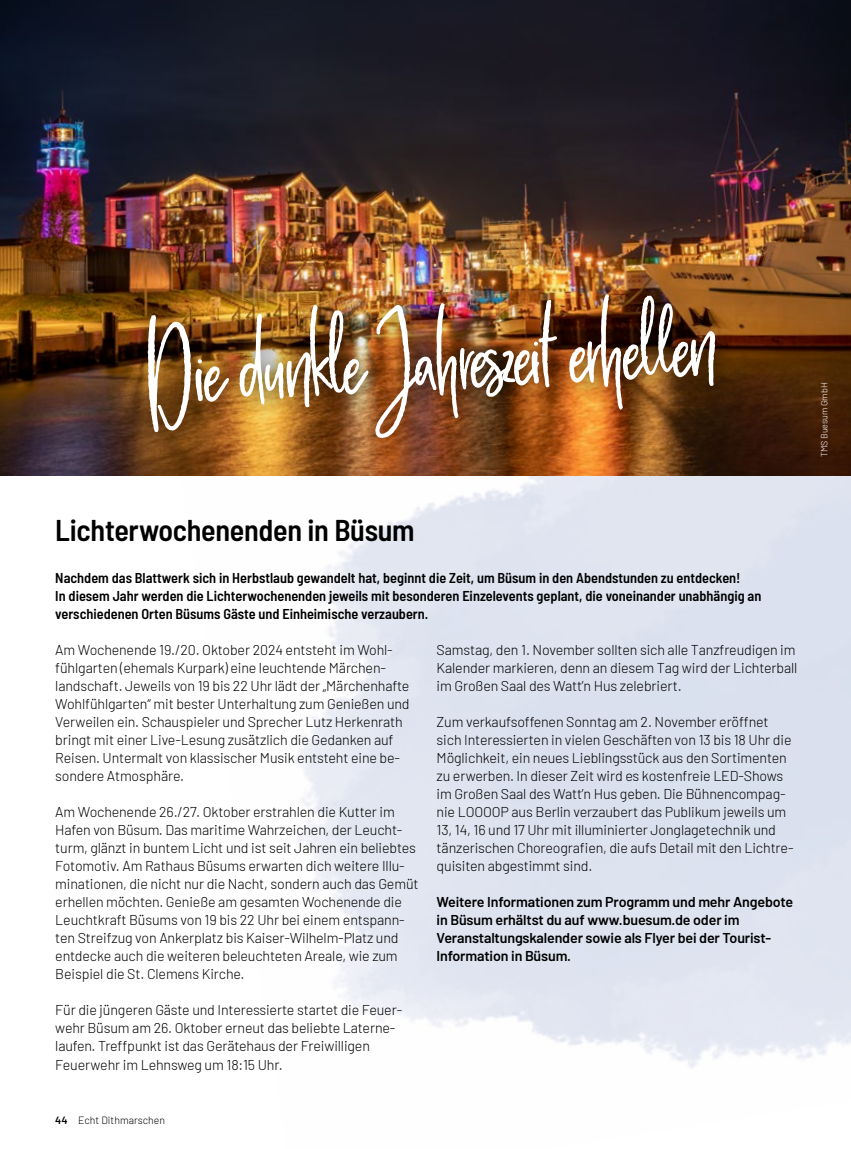
<style>
.page{position:relative;width:851px;height:1149px;background:#fff}
.page>*{position:absolute;margin:0;border:0;box-sizing:border-box;transform-origin:0 0}
.t1{font:150px "Milano Sky";color:#fff}
.t2{font:600 semi-condensed 30px "Barlow";letter-spacing:-.01em;color:#000}
.t3{font:300 14.25px/18px "Barlow";letter-spacing:-.01em;color:#000}
.t4{font:600 semi-condensed 14.25px/18px "Barlow";color:#000}
.t5{font:600 14.25px/18px "Barlow";letter-spacing:-.01em;color:#000}
.t6{font:300 10.5px "Barlow";color:#000}
.t7{font:300 9px "Barlow";letter-spacing:-.01em;color:#fff}
.s1{font-weight:600}
</style>
<div class="page">
<img style="left:175px;top:475px;width:675px;height:593px">
<img style="left:0;top:0;width:850px;height:475px">
<div style="left:124px;top:273px;width:614px;height:187px;background:#000;opacity:.75"></div>
<h1 class="t1" style="left:137px;top:290px;width:577px;rotate:-3deg">Die dunkle Jahreszeit erhellen</h1>
<p class="t7" style="left:817px;top:457px;width:76px;rotate:-90deg">TMS Buesum GmbH</p>
<h2 class="t2" style="left:55px;top:508px;width:361px">Lichterwochenenden in Büsum</h2>
<p class="t4" style="left:55px;top:568px;width:707px">Nachdem das Blattwerk sich in Herbstlaub gewandelt hat, beginnt die Zeit, um Büsum in den Abendstunden zu entdecken!<br>In diesem Jahr werden die Lichterwochenenden jeweils mit besonderen Einzelevents geplant, die voneinander unabhängig an verschiedenen Orten Büsums Gäste und Einheimische verzaubern.</p>
<p class="t3" style="left:55px;top:639px;width:356px">Am Wochenende 19./20. Oktober 2024 entsteht im Wohl&shy;fühlgarten (ehemals Kurpark) eine leuchtende Märchen&shy;landschaft. Jeweils von 19 bis 22 Uhr lädt der „Märchenhafte Wohlfühlgarten“ mit bester Unterhaltung zum Genießen und Verweilen ein. Schauspieler und Sprecher Lutz Herkenrath bringt mit einer Live-Lesung zusätzlich die Gedanken auf Reisen. Untermalt von klassischer Musik entsteht eine be&shy;sondere Atmosphäre.</p>
<p class="t3" style="left:55px;top:801px;width:365px">Am Wochenende 26./27. Oktober erstrahlen die Kutter im Hafen von Büsum. Das maritime Wahrzeichen, der Leucht&shy;turm, glänzt in buntem Licht und ist seit Jahren ein beliebtes Fotomotiv. Am Rathaus Büsums erwarten dich weitere Illu&shy;minationen, die nicht nur die Nacht, sondern auch das Gemüt erhellen möchten. Genieße am gesamten Wochenende die Leuchtkraft Büsums von 19 bis 22 Uhr bei einem entspann&shy;ten Streifzug von Ankerplatz bis Kaiser-Wilhelm-Platz und entdecke auch die weiteren beleuchteten Areale, wie zum Beispiel die St. Clemens Kirche.</p>
<p class="t3" style="left:55px;top:999px;width:348px">Für die jüngeren Gäste und Interessierte startet die Feuer&shy;wehr Büsum am 26. Oktober erneut das beliebte Laterne&shy;laufen. Treffpunkt ist das Gerätehaus der Freiwilligen Feuerwehr im Lehnsweg um 18:15 Uhr.</p>
<p class="t6" style="left:55px;top:1111px;width:111px"><span class="s1">44</span> Echt Dithmarschen</p>
<p class="t3" style="left:436px;top:639px;width:362px">Samstag, den 1. November sollten sich alle Tanzfreudigen im<br>Kalender markieren, denn an diesem Tag wird der Lichterball im Großen Saal des Watt’n Hus zelebriert.</p>
<p class="t3" style="left:436px;top:711px;width:358px">Zum verkaufsoffenen Sonntag am 2. November eröffnet sich Interessierten in vielen Geschäften von 13 bis 18 Uhr die Möglichkeit, ein neues Lieblingsstück aus den Sortimenten zu erwerben. In dieser Zeit wird es kostenfreie LED-Shows im Großen Saal des Watt’n Hus geben. Die Bühnencompag&shy;nie LOOOOP aus Berlin verzaubert das Publikum jeweils um 13, 14, 16 und 17 Uhr mit illuminierter Jonglagetechnik und tänzerischen Choreografien, die aufs Detail mit den Lichtre&shy;quisiten abgestimmt sind.</p>
<p class="t5" style="left:436px;top:891px;width:358px">Weitere Informationen zum Programm und mehr Angebote in Büsum erhältst du auf www.buesum.de oder im Veranstaltungskalender sowie als Flyer bei der Tourist-Information in Büsum.</p>
</div>
